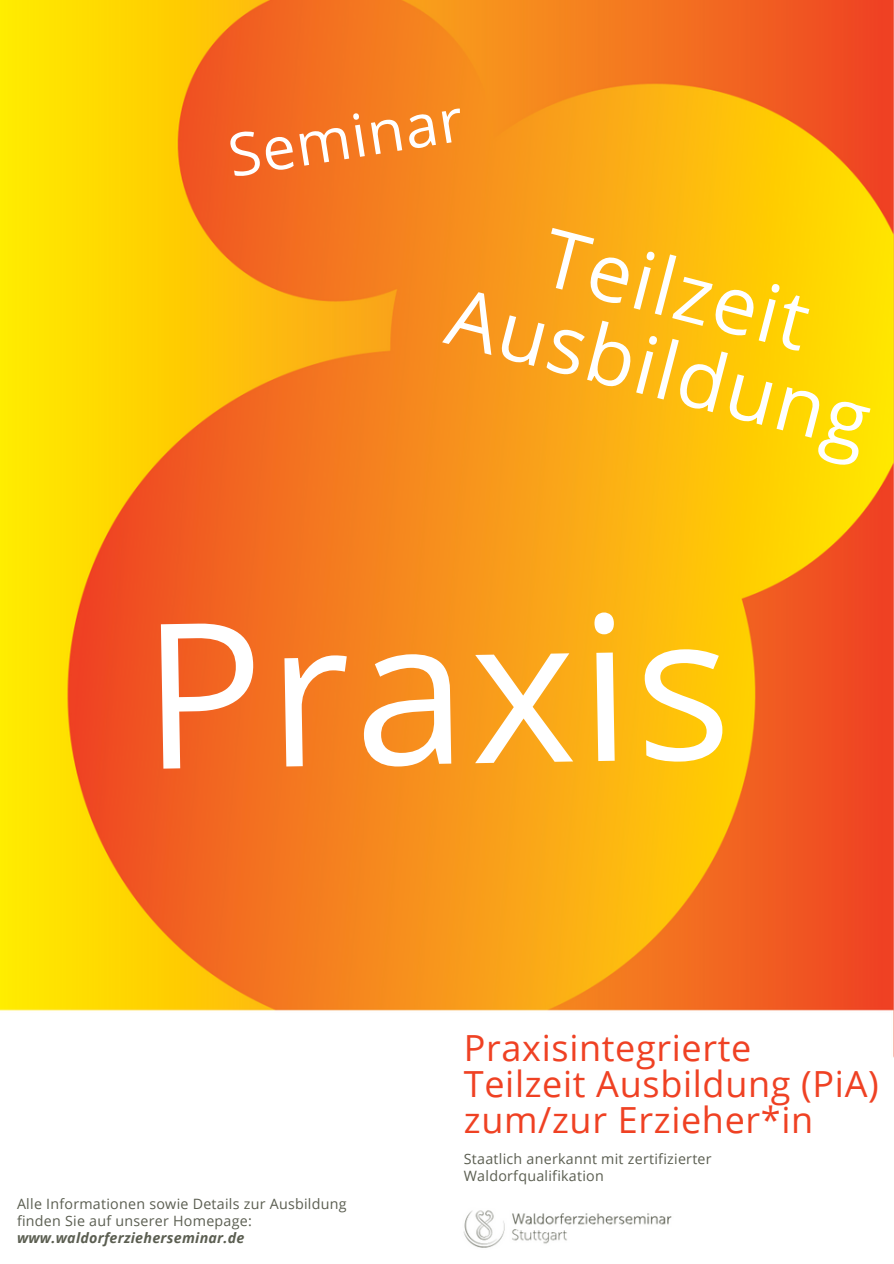
<style>
.page{position:relative;width:894px;height:1264px;background:#fff}
.page>*{position:absolute;margin:0;border:0;box-sizing:border-box;transform-origin:0 0}
.t1{font:202.2px "Open Sans";color:#fff}
.t2{font:80.25px/81.2px "Open Sans";color:#fff}
.t3{font:59.4px "Open Sans";color:#fff}
.t4{font:36px/36px "Open Sans";letter-spacing:.02em;color:#ef4123}
.t5{font:14.25px/16.8px "Open Sans";letter-spacing:.02em;color:#5b5e51}
.s1{font-weight:700;font-style:italic}
</style>
<div class="page">
<img style="left:0;top:0;width:893px;height:1248px">
<svg style="left:442px;top:286px;width:102px;height:81px"></svg>
<h1 class="t3" style="left:222px;top:114px;width:238px;rotate:-9deg">Seminar</h1>
<p class="t2" style="left:578px;top:221px;width:331px;text-indent:-25px;rotate:14deg">Teilzeit sbildung</p>
<h4 class="t1" style="left:140px;top:553px;width:590px;rotate:-1deg">Praxis</h4>
<p class="t4" style="left:463px;top:1028px;width:416px">Praxisintegrierte<br>Teilzeit Ausbildung (PiA) zum/zur Erzieher*in</p>
<h3 class="t5" style="left:17px;top:1195px;width:331px">Alle Informationen sowie Details zur Ausbildung finden Sie auf unserer Homepage: <span class="s1">www.waldorferzieherseminar.de</span></h3>
<h2 class="t5" style="left:463px;top:1150px;width:249px">Staatlich anerkannt mit zertifizierter<br>Waldorfqualifikation</h2>
</div>
